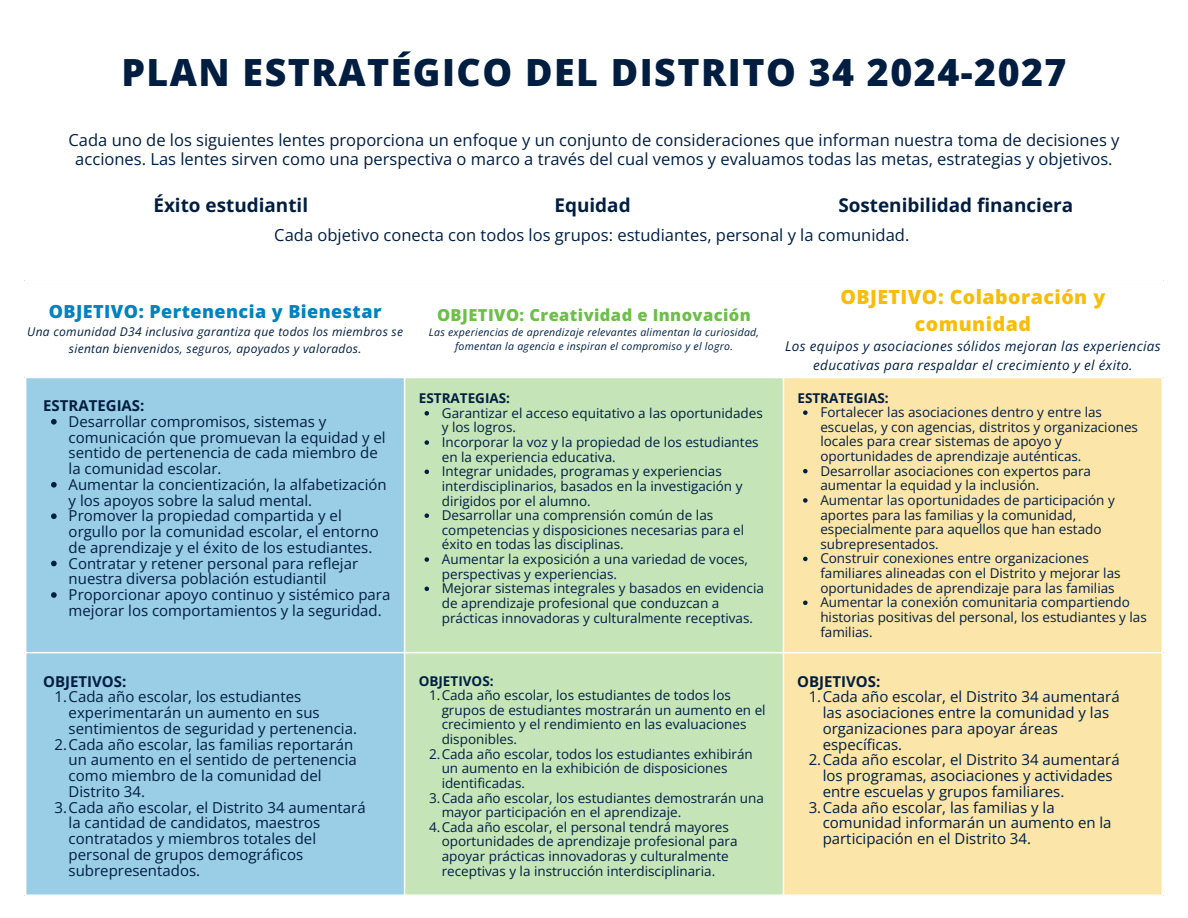
<style>
.page{position:relative;width:1188px;height:918px;background:#fff}
.page>*{position:absolute;margin:0;border:0;box-sizing:border-box;transform-origin:0 0}
.t1{font:800 37.5px "Open Sans";letter-spacing:.04em;color:#011e41}
.t2{font:800 19.5px/27.2px "Open Sans";letter-spacing:.025em;color:#f7bd0d;text-align:center}
.t3{font:700 18.9px "Open Sans";color:#011e41}
.t4{font:800 18px "Open Sans";letter-spacing:.025em;color:#0083bf}
.t5{font:16.5px/19.2px "Open Sans";color:#011e41;text-align:center}
.t6{font:800 16.5px "Open Sans";letter-spacing:.025em;color:#6ebe4c}
.t7{font:15px/15.8px "Open Sans";color:#011e41}
.t8{font:700 15px "Open Sans";color:#011e41}
.t9{font:13.5px/14.7px "Open Sans";color:#011e41}
.t10{font:italic 13.5px/18.5px "Open Sans";letter-spacing:.025em;color:#011e41;text-align:center}
.t11{font:700 13.5px "Open Sans";color:#011e41}
.t12{font:italic 12px/16.6px "Open Sans";letter-spacing:.025em;color:#011e41;text-align:center}
.t13{font:italic 10.5px/14.1px "Open Sans";letter-spacing:.025em;color:#011e41;text-align:center}
</style>
<div class="page">
<div style="left:26px;top:378px;width:378px;height:516px;background:#9acde6"></div>
<div style="left:405px;top:378px;width:378px;height:516px;background:#c5e5b9"></div>
<div style="left:784px;top:378px;width:378px;height:516px;background:#fce5a8"></div>
<hr style="left:25px;top:652px;width:1138px;height:1px;background:#fff">
<svg style="left:51px;top:419px;width:6px;height:6px"></svg>
<svg style="left:51px;top:482px;width:6px;height:6px"></svg>
<svg style="left:51px;top:513px;width:6px;height:6px"></svg>
<svg style="left:51px;top:561px;width:6px;height:5px"></svg>
<svg style="left:51px;top:592px;width:6px;height:6px"></svg>
<svg style="left:425px;top:411px;width:4px;height:5px"></svg>
<svg style="left:425px;top:440px;width:4px;height:5px"></svg>
<svg style="left:425px;top:470px;width:4px;height:4px"></svg>
<svg style="left:425px;top:513px;width:4px;height:5px"></svg>
<svg style="left:425px;top:557px;width:4px;height:5px"></svg>
<svg style="left:425px;top:587px;width:4px;height:4px"></svg>
<svg style="left:803px;top:410px;width:5px;height:5px"></svg>
<svg style="left:803px;top:469px;width:5px;height:4px"></svg>
<svg style="left:803px;top:498px;width:5px;height:5px"></svg>
<svg style="left:803px;top:557px;width:5px;height:4px"></svg>
<svg style="left:803px;top:601px;width:5px;height:4px"></svg>
<p class="t1" style="left:121px;top:46px;width:947px">PLAN ESTRATÉGICO DEL DISTRITO 34 2024-2027</p>
<p class="t5" style="left:69px;top:130px;width:1052px">Cada uno de los siguientes lentes proporciona un enfoque y un conjunto de consideraciones que informan nuestra toma de decisiones y acciones. Las lentes sirven como una perspectiva o marco a través del cual vemos y evaluamos todas las metas, estrategias y objetivos.</p>
<p class="t3" style="left:153px;top:192px;width:156px">Éxito estudiantil</p>
<p class="t3" style="left:555px;top:192px;width:78px">Equidad</p>
<p class="t3" style="left:838px;top:192px;width:236px">Sostenibilidad financiera</p>
<p class="t5" style="left:274px;top:225px;width:637px">Cada objetivo conecta con todos los grupos: estudiantes, personal y la comunidad.</p>
<h1 class="t4" style="left:49px;top:299px;width:334px">OBJETIVO: Pertenencia y Bienestar</h1>
<h3 class="t12" style="left:27px;top:323px;width:377px">Una comunidad D34 inclusiva garantiza que todos los miembros se sientan bienvenidos, seguros, apoyados y valorados.</h3>
<h2 class="t8" style="left:43px;top:395px;width:103px">ESTRATEGIAS:</h2>
<p class="t7" style="left:69px;top:413px;width:319px">Desarrollar compromisos, sistemas y comunicación que promuevan la equidad y el sentido de pertenencia de cada miembro de la comunidad escolar.</p>
<p class="t7" style="left:69px;top:476px;width:320px">Aumentar la concientización, la alfabetización y los apoyos sobre la salud mental.</p>
<p class="t7" style="left:69px;top:508px;width:312px">Promover la propiedad compartida y el orgullo por la comunidad escolar, el entorno de aprendizaje y el éxito de los estudiantes.</p>
<p class="t7" style="left:69px;top:555px;width:291px">Contratar y retener personal para reflejar nuestra diversa población estudiantil</p>
<p class="t7" style="left:69px;top:586px;width:323px">Proporcionar apoyo continuo y sistémico para mejorar los comportamientos y la seguridad.</p>
<h3 class="t6" style="left:437px;top:303px;width:315px">OBJETIVO: Creatividad e Innovación</h3>
<p class="t13" style="left:429px;top:325px;width:332px">Las experiencias de aprendizaje relevantes alimentan la curiosidad, fomentan la agencia e inspiran el compromiso y el logro.</p>
<h4 class="t11" style="left:419px;top:389px;width:93px">ESTRATEGIAS:</h4>
<p class="t9" style="left:442px;top:405px;width:323px">Garantizar el acceso equitativo a las oportunidades y los logros.</p>
<p class="t9" style="left:442px;top:434px;width:318px">Incorporar la voz y la propiedad de los estudiantes en la experiencia educativa.</p>
<p class="t9" style="left:442px;top:464px;width:302px">Integrar unidades, programas y experiencias interdisciplinarios, basados en la investigación y dirigidos por el alumno.</p>
<p class="t9" style="left:442px;top:508px;width:304px">Desarrollar una comprensión común de las competencias y disposiciones necesarias para el éxito en todas las disciplinas.</p>
<p class="t9" style="left:442px;top:551px;width:308px">Aumentar la exposición a una variedad de voces, perspectivas y experiencias.</p>
<p class="t9" style="left:442px;top:581px;width:324px">Mejorar sistemas integrales y basados en evidencia de aprendizaje profesional que conduzcan a prácticas innovadoras y culturalmente receptivas.</p>
<p class="t8" style="left:43px;top:671px;width:85px">OBJETIVOS:</p>
<p class="t7" style="left:55px;top:689px;width:248px">1.Cada año escolar, los estudiantes</p>
<p class="t7" style="left:69px;top:704px;width:253px">experimentarán un aumento en sus</p>
<p class="t7" style="left:69px;top:720px;width:290px">sentimientos de seguridad y pertenencia.</p>
<p class="t7" style="left:55px;top:736px;width:300px">2.Cada año escolar, las familias reportarán</p>
<p class="t7" style="left:69px;top:752px;width:290px">un aumento en el sentido de pertenencia</p>
<p class="t7" style="left:69px;top:767px;width:254px">como miembro de la comunidad del</p>
<p class="t7" style="left:69px;top:783px;width:78px">Distrito 34.</p>
<p class="t7" style="left:55px;top:799px;width:313px">3.Cada año escolar, el Distrito 34 aumentará</p>
<p class="t7" style="left:69px;top:815px;width:253px">la cantidad de candidatos, maestros</p>
<p class="t7" style="left:69px;top:830px;width:249px">contratados y miembros totales del</p>
<p class="t7" style="left:69px;top:846px;width:236px">personal de grupos demográficos</p>
<p class="t7" style="left:69px;top:862px;width:133px">subrepresentados.</p>
<p class="t11" style="left:419px;top:671px;width:76px">OBJETIVOS:</p>
<p class="t9" style="left:429px;top:688px;width:303px">1.Cada año escolar, los estudiantes de todos los</p>
<p class="t9" style="left:442px;top:702px;width:326px">grupos de estudiantes mostrarán un aumento en el</p>
<p class="t9" style="left:442px;top:717px;width:306px">crecimiento y el rendimiento en las evaluaciones</p>
<p class="t9" style="left:442px;top:731px;width:77px">disponibles.</p>
<p class="t9" style="left:429px;top:746px;width:325px">2.Cada año escolar, todos los estudiantes exhibirán</p>
<p class="t9" style="left:442px;top:761px;width:287px">un aumento en la exhibición de disposiciones</p>
<p class="t9" style="left:442px;top:775px;width:85px">identificadas.</p>
<p class="t9" style="left:429px;top:790px;width:336px">3.Cada año escolar, los estudiantes demostrarán una</p>
<p class="t9" style="left:442px;top:805px;width:241px">mayor participación en el aprendizaje.</p>
<p class="t9" style="left:429px;top:819px;width:301px">4.Cada año escolar, el personal tendrá mayores</p>
<p class="t9" style="left:442px;top:834px;width:297px">oportunidades de aprendizaje profesional para</p>
<p class="t9" style="left:442px;top:848px;width:289px">apoyar prácticas innovadoras y culturalmente</p>
<p class="t9" style="left:442px;top:863px;width:275px">receptivas y la instrucción interdisciplinaria.</p>
<p class="t2" style="left:840px;top:283px;width:266px">OBJETIVO: Colaboración y comunidad</p>
<p class="t10" style="left:785px;top:337px;width:377px">Los equipos y asociaciones sólidos mejoran las experiencias educativas para respaldar el crecimiento y el éxito.</p>
<h4 class="t11" style="left:797px;top:388px;width:93px">ESTRATEGIAS:</h4>
<p class="t9" style="left:820px;top:405px;width:319px">Fortalecer las asociaciones dentro y entre las escuelas, y con agencias, distritos y organizaciones locales para crear sistemas de apoyo y oportunidades de aprendizaje auténticas.</p>
<p class="t9" style="left:820px;top:463px;width:272px">Desarrollar asociaciones con expertos para aumentar la equidad y la inclusión.</p>
<p class="t9" style="left:820px;top:492px;width:296px">Aumentar las oportunidades de participación y aportes para las familias y la comunidad, especialmente para aquellos que han estado subrepresentados.</p>
<p class="t9" style="left:820px;top:551px;width:302px">Construir conexiones entre organizaciones familiares alineadas con el Distrito y mejorar las oportunidades de aprendizaje para las familias</p>
<p class="t9" style="left:820px;top:595px;width:328px">Aumentar la conexión comunitaria compartiendo historias positivas del personal, los estudiantes y las familias.</p>
<p class="t8" style="left:797px;top:671px;width:85px">OBJETIVOS:</p>
<p class="t7" style="left:809px;top:689px;width:313px">1.Cada año escolar, el Distrito 34 aumentará</p>
<p class="t7" style="left:823px;top:705px;width:288px">las asociaciones entre la comunidad y las</p>
<p class="t7" style="left:823px;top:720px;width:237px">organizaciones para apoyar áreas</p>
<p class="t7" style="left:823px;top:736px;width:81px">específicas.</p>
<p class="t7" style="left:809px;top:752px;width:313px">2.Cada año escolar, el Distrito 34 aumentará</p>
<p class="t7" style="left:823px;top:768px;width:291px">los programas, asociaciones y actividades</p>
<p class="t7" style="left:823px;top:783px;width:243px">entre escuelas y grupos familiares.</p>
<p class="t7" style="left:809px;top:799px;width:248px">3.Cada año escolar, las familias y la</p>
<p class="t7" style="left:823px;top:815px;width:290px">comunidad informarán un aumento en la</p>
<p class="t7" style="left:823px;top:831px;width:210px">participación en el Distrito 34.</p>
</div>
